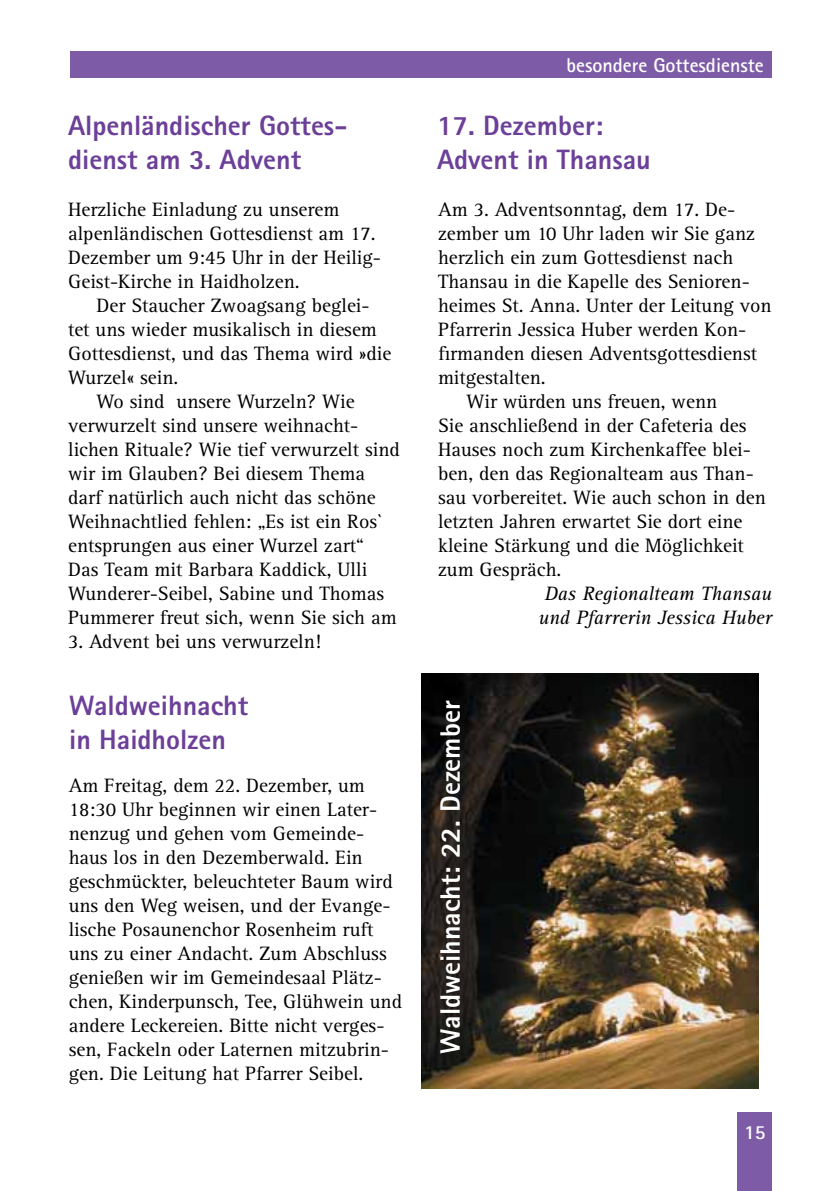
<style>
.page{position:relative;width:840px;height:1191px;background:#fff}
.page>*{position:absolute;margin:0;border:0;box-sizing:border-box;transform-origin:0 0}
.t1{font:800 28px/33.6px "Rotis Sans Serif";color:#6c3f98}
.t2{font:800 28px "Rotis Sans Serif";color:#fff}
.t3{font:20px/24px "Rotis Serif";color:#000}
.t4{font:italic 20px/24px "Rotis Serif";color:#000;text-align:center}
.t5{font:700 20px "Rotis Sans Serif";color:#fff}
</style>
<div class="page">
<div style="left:70px;top:51px;width:701px;height:26px;background:#7e5ba6"></div>
<div style="left:737px;top:1112px;width:34px;height:79px;background:#7e5ba6"></div>
<img style="left:421px;top:674px;width:336px;height:414px">
<h1 class="t1" style="left:68px;top:109px;width:280px">Alpenländischer Gottes&shy;dienst am 3. Advent</h1>
<p class="t3" style="left:68px;top:198px;width:314px">Herzliche Einladung zu unserem alpenländischen Gottesdienst am 17.<br>Dezember um 9:45 Uhr in der Heilig-Geist-Kirche in Haidholzen.</p>
<p class="t3" style="left:96px;top:294px;width:274px">Der Staucher Zwoagsang beglei-</p>
<p class="t3" style="left:68px;top:318px;width:310px">tet uns wieder musikalisch in diesem</p>
<p class="t3" style="left:68px;top:342px;width:324px">Gottesdienst, und das Thema wird »die</p>
<p class="t3" style="left:68px;top:366px;width:112px">Wurzel« sein.</p>
<p class="t3" style="left:96px;top:390px;width:260px">Wo sind unsere Wurzeln? Wie</p>
<p class="t3" style="left:68px;top:414px;width:291px">verwurzelt sind unsere weihnacht-</p>
<p class="t3" style="left:68px;top:438px;width:333px">lichen Rituale? Wie tief verwurzelt sind</p>
<p class="t3" style="left:68px;top:462px;width:298px">wir im Glauben? Bei diesem Thema</p>
<p class="t3" style="left:68px;top:486px;width:309px">darf natürlich auch nicht das schöne</p>
<p class="t3" style="left:68px;top:510px;width:316px">Weihnachtlied fehlen: „Es ist ein Ros`</p>
<p class="t3" style="left:68px;top:534px;width:297px">entsprungen aus einer Wurzel zart“</p>
<p class="t3" style="left:68px;top:558px;width:300px">Das Team mit Barbara Kaddick, Ulli</p>
<p class="t3" style="left:68px;top:582px;width:317px">Wunderer-Seibel, Sabine und Thomas</p>
<p class="t3" style="left:68px;top:606px;width:330px">Pummerer freut sich, wenn Sie sich am</p>
<p class="t3" style="left:68px;top:630px;width:254px">3. Advent bei uns verwurzeln!</p>
<p class="t5" style="left:566px;top:53px;width:198px">besondere Gottesdienste</p>
<h1 class="t1" style="left:437px;top:109px;width:215px">17. Dezember:<br>Advent in Thansau</h1>
<p class="t3" style="left:438px;top:198px;width:298px">Am 3. Adventsonntag, dem 17. De-</p>
<p class="t3" style="left:438px;top:222px;width:318px">zember um 10 Uhr laden wir Sie ganz</p>
<p class="t3" style="left:438px;top:246px;width:296px">herzlich ein zum Gottesdienst nach</p>
<p class="t3" style="left:438px;top:270px;width:313px">Thansau in die Kapelle des Senioren-</p>
<p class="t3" style="left:438px;top:294px;width:335px">heimes St. Anna. Unter der Leitung von</p>
<p class="t3" style="left:438px;top:318px;width:310px">Pfarrerin Jessica Huber werden Kon-</p>
<p class="t3" style="left:438px;top:342px;width:320px">firmanden diesen Adventsgottesdienst</p>
<p class="t3" style="left:438px;top:366px;width:109px">mitgestalten.</p>
<p class="t3" style="left:466px;top:390px;width:252px">Wir würden uns freuen, wenn</p>
<p class="t3" style="left:438px;top:414px;width:310px">Sie anschließend in der Cafeteria des</p>
<p class="t3" style="left:438px;top:438px;width:314px">Hauses noch zum Kirchenkaffee blei-</p>
<p class="t3" style="left:438px;top:462px;width:317px">ben, den das Regionalteam aus Than-</p>
<p class="t3" style="left:438px;top:486px;width:329px">sau vorbereitet. Wie auch schon in den</p>
<p class="t3" style="left:438px;top:510px;width:306px">letzten Jahren erwartet Sie dort eine</p>
<p class="t3" style="left:438px;top:534px;width:307px">kleine Stärkung und die Möglichkeit</p>
<p class="t3" style="left:438px;top:558px;width:125px">zum Gespräch.</p>
<p class="t4" style="left:538px;top:582px;width:235px">Das Regionalteam Thansau und Pfarrerin Jessica Huber</p>
<h1 class="t1" style="left:69px;top:688px;width:180px">Waldweihnacht in Haidholzen</h1>
<h1 class="t2" style="left:432px;top:1053px;width:355px;rotate:-90deg">Waldweihnacht: 22. Dezember</h1>
<p class="t3" style="left:69px;top:774px;width:334px">Am Freitag, dem 22. Dezember, um 18:30 Uhr beginnen wir einen Later&shy;nenzug und gehen vom Gemeinde&shy;haus los in den Dezemberwald. Ein geschmückter, beleuchteter Baum wird uns den Weg weisen, und der Evange&shy;lische Posaunenchor Rosenheim ruft uns zu einer Andacht. Zum Abschluss genießen wir im Gemeindesaal Plätz&shy;chen, Kinderpunsch, Tee, Glühwein und andere Leckereien. Bitte nicht verges&shy;sen, Fackeln oder Laternen mitzubrin&shy;gen. Die Leitung hat Pfarrer Seibel.</p>
<p class="t5" style="left:743px;top:1119px;width:23px">15</p>
</div>
